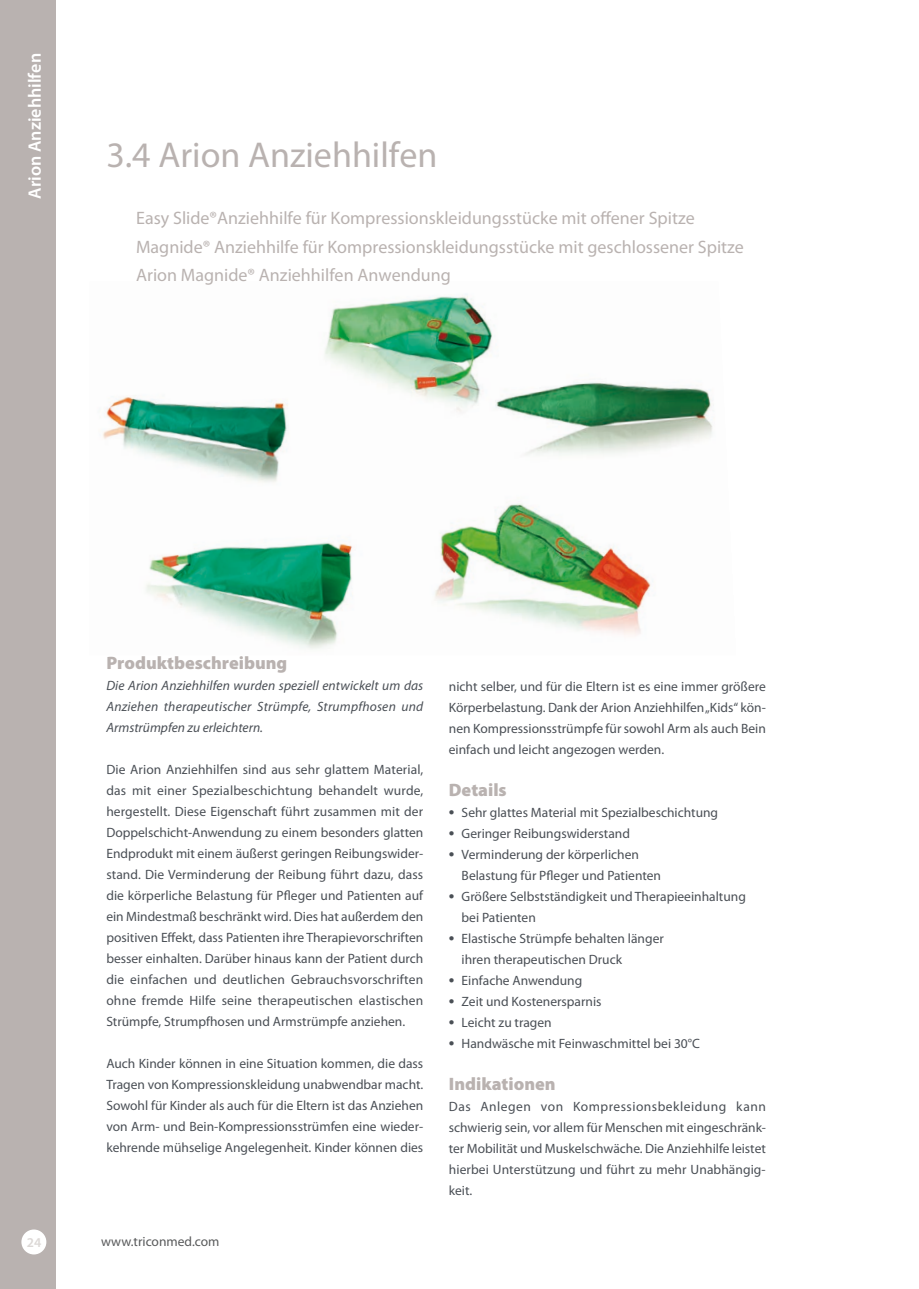
<style>
.page{position:relative;width:919px;height:1289px;background:#fff}
.page>*{position:absolute;margin:0;border:0;box-sizing:border-box;transform-origin:0 0}
.t1{font:36px "Myriad Pro";color:#b9b2b0}
.t2{font:18px/28.5px "Myriad Pro";color:#b9b2b0}
.t3{font:600 18px "Myriad Pro";color:#fff}
.t4{font:900 18px "Myriad Pro";color:#b9b2b0}
.t5{font:13.5px/21px "Myriad Pro";color:#4a4f55;text-align:justify}
.t6{font:italic 13.5px/21px "Myriad Pro";color:#4a4f55;text-align:justify}
.t7{font:13.5px "Myriad Pro";color:#595a5b}
.t8{font:600 13.5px "Myriad Pro";color:#dcd8d6}
.s1{font-weight:600;font-size:18px}
</style>
<div class="page">
<img style="left:102px;top:294px;width:611px;height:355px">
<div style="left:0;top:0;width:55px;height:1288px;background:#b9b2b0"></div>
<div style="left:21px;top:1229px;width:25px;height:25px;background:#fff;border-radius:50%"></div>
<h2 class="t3" style="left:23px;top:233px;width:181px;rotate:-90deg">Maßgefertigte Korsetts</h2>
<h2 class="t3" style="left:23px;top:199px;width:147px;rotate:-90deg">Arion Anziehhilfen</h2>
<h1 class="t1" style="left:106px;top:133px;width:332px">3.4 Arion Anziehhilfen</h1>
<h2 class="t2" style="left:136px;top:204px;width:609px">Easy Slide®Anziehhilfe für Kompressionskleidungsstücke mit offener Spitze<br>Magnide® Anziehhilfe für Kompressionskleidungsstücke mit geschlossener Spitze<br>Arion Magnide® Anziehhilfen Anwendung</h2>
<p class="t8" style="left:27px;top:1233px;width:16px">24</p>
<h2 class="t4" style="left:106px;top:651px;width:182px">Produktbeschreibung</h2>
<p class="t6" style="left:106px;top:674px;width:318px">Die Arion Anziehhilfen wurden speziell entwickelt um das Anziehen therapeutischer Strümpfe, Strumpfhosen und Armstrümpfen zu erleichtern.</p>
<p class="t5" style="left:106px;top:758px;width:318px">Die Arion Anziehhilfen sind aus sehr glattem Material, das mit einer Spezialbeschichtung behandelt wurde, hergestellt. Diese Eigenschaft führt zusammen mit der Doppelschicht-Anwendung zu einem besonders glatten Endprodukt mit einem äußerst geringen Reibungswider&shy;stand. Die Verminderung der Reibung führt dazu, dass die körperliche Belastung für Pfleger und Patienten auf ein Mindestmaß beschränkt wird. Dies hat außerdem den positiven Effekt, dass Patienten ihre Therapievorschriften besser einhalten. Darüber hinaus kann der Patient durch die einfachen und deutlichen Gebrauchsvorschriften ohne fremde Hilfe seine therapeutischen elastischen Strümpfe, Strumpfhosen und Armstrümpfe anziehen.</p>
<p class="t5" style="left:106px;top:1052px;width:318px">Auch Kinder können in eine Situation kommen, die dass Tragen von Kompressionskleidung unabwendbar macht.<br>Sowohl für Kinder als auch für die Eltern ist das Anziehen von Arm- und Bein-Kompressionsstrümfen eine wieder&shy;kehrende mühselige Angelegenheit. Kinder können dies</p>
<p class="t7" style="left:101px;top:1232px;width:120px">www.triconmed.com</p>
<p class="t5" style="left:449px;top:675px;width:318px">nicht selber, und für die Eltern ist es eine immer größere Körperbelastung. Dank der Arion Anziehhilfen „Kids“ kön&shy;nen Kompressionsstrümpfe für sowohl Arm als auch Bein einfach und leicht angezogen werden.</p>
<h2 class="t4" style="left:449px;top:777px;width:59px">Details</h2>
<p class="t5" style="left:449px;top:801px;width:271px"><span class="s1">•</span> Sehr glattes Material mit Spezialbeschichtung</p>
<p class="t5" style="left:449px;top:822px;width:183px"><span class="s1">•</span> Geringer Reibungswiderstand</p>
<p class="t5" style="left:461px;top:843px;width:201px;text-indent:-13px"><span class="s1">•</span> Verminderung der körperlichen<br>Belastung für Pfleger und Patienten</p>
<p class="t5" style="left:461px;top:885px;width:286px;text-indent:-13px"><span class="s1">•</span> Größere Selbstständigkeit und Therapieeinhaltung bei Patienten</p>
<p class="t5" style="left:461px;top:927px;width:204px;text-indent:-13px"><span class="s1">•</span> Elastische Strümpfe behalten länger ihren therapeutischen Druck</p>
<p class="t5" style="left:449px;top:969px;width:135px"><span class="s1">•</span> Einfache Anwendung</p>
<p class="t5" style="left:449px;top:990px;width:154px"><span class="s1">•</span> Zeit und Kostenersparnis</p>
<p class="t5" style="left:449px;top:1011px;width:104px"><span class="s1">•</span> Leicht zu tragen</p>
<p class="t5" style="left:449px;top:1032px;width:253px"><span class="s1">•</span> Handwäsche mit Feinwaschmittel bei 30°C</p>
<h2 class="t4" style="left:449px;top:1071px;width:108px">Indikationen</h2>
<p class="t5" style="left:449px;top:1095px;width:318px">Das Anlegen von Kompressionsbekleidung kann schwierig sein, vor allem für Menschen mit eingeschränk&shy;ter Mobilität und Muskelschwäche. Die Anziehhilfe leistet hierbei Unterstützung und führt zu mehr Unabhängig&shy;keit.</p>
</div>
